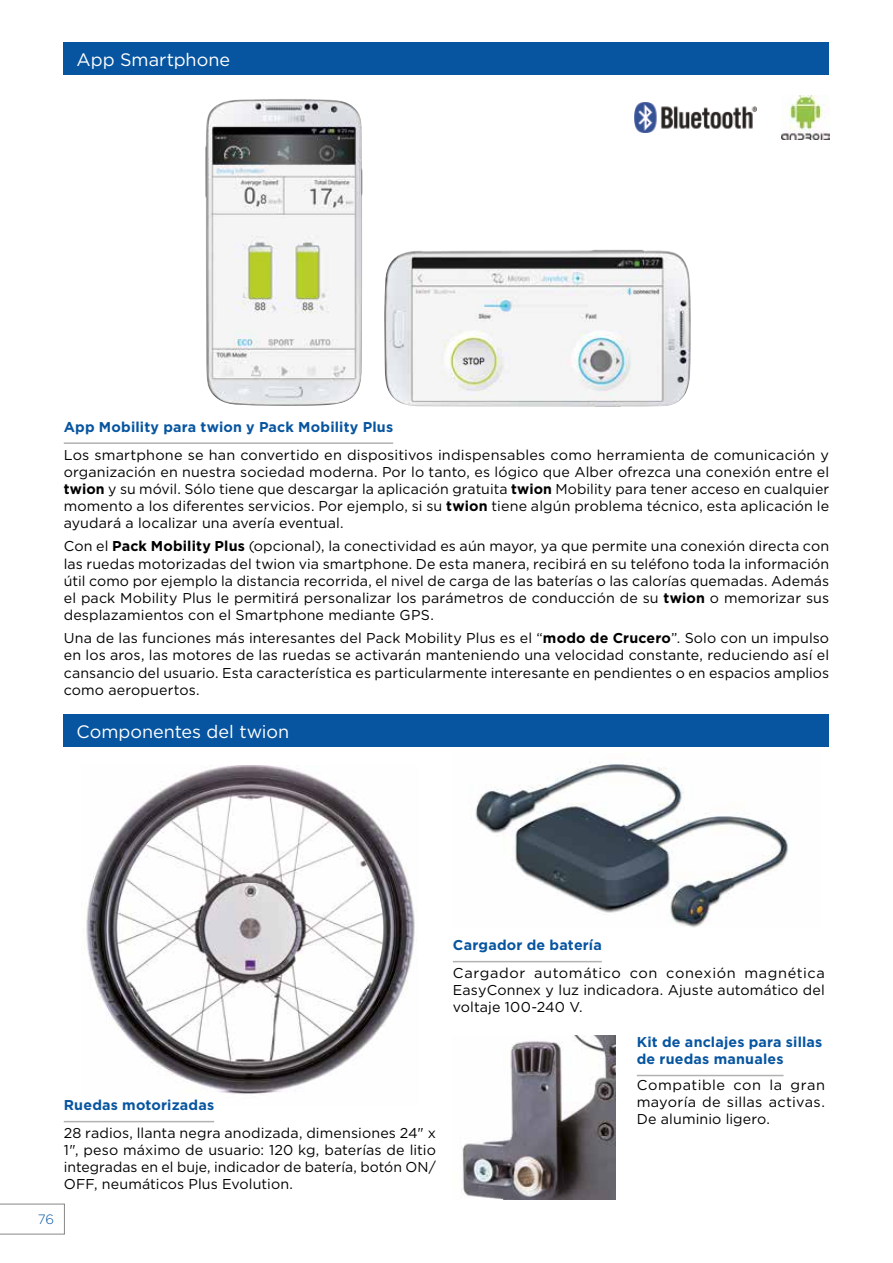
<style>
.page{position:relative;width:893px;height:1263px;background:#fff}
.page>*{position:absolute;margin:0;border:0;box-sizing:border-box;transform-origin:0 0}
.t1{font:18px "Gotham";color:#fff}
.t2{font:14.25px/17.1px "Gotham";letter-spacing:.01em;color:#000;text-align:justify}
.t3{font:700 14.25px/17.2px "Gotham";letter-spacing:.015em;color:#0755a0}
.t4{font:300 13.5px "Gotham";color:#0755a0}
.s1{font-weight:700}
</style>
<div class="page">
<div style="left:64px;top:43px;width:765px;height:32px;background:#0755a0"></div>
<div style="left:64px;top:714px;width:765px;height:33px;background:#0755a0"></div>
<img style="left:86px;top:766px;width:329px;height:328px">
<img style="left:461px;top:1035px;width:154px;height:164px">
<img style="left:475px;top:762px;width:314px;height:166px">
<hr style="left:64px;top:1121px;width:150px;height:1px;background:#b2b1b1">
<hr style="left:637px;top:1075px;width:146px;height:1px;background:#b2b1b1">
<hr style="left:453px;top:961px;width:149px;height:1px;background:#b2b1b1">
<svg style="left:0;top:1204px;width:65px;height:30px"></svg>
<img style="left:205px;top:99px;width:486px;height:308px">
<hr style="left:64px;top:442px;width:329px;height:2px;background:#b2b1b1">
<img style="left:782px;top:95px;width:47px;height:44px">
<img style="left:634px;top:102px;width:123px;height:30px">
<p class="t1" style="left:77px;top:48px;width:155px">App Smartphone</p>
<p class="t3" style="left:64px;top:418px;width:331px">App Mobility para twion y Pack Mobility Plus</p>
<p class="t2" style="left:64px;top:446px;width:767px">Los smartphone se han convertido en dispositivos indispensables como herramienta de comunicación y organización en nuestra sociedad moderna. Por lo tanto, es lógico que Alber ofrezca una conexión entre el <span class="s1">twion</span> y su móvil. Sólo tiene que descargar la aplicación gratuita <span class="s1">twion</span> Mobility para tener acceso en cualquier momento a los diferentes servicios. Por ejemplo, si su <span class="s1">twion</span> tiene algún problema técnico, esta aplicación le ayudará a localizar una avería eventual.</p>
<p class="t2" style="left:64px;top:537px;width:767px">Con el <span class="s1">Pack Mobility Plus</span> (opcional), la conectividad es aún mayor, ya que permite una conexión directa con las ruedas motorizadas del twion via smartphone. De esta manera, recibirá en su teléfono toda la información útil como por ejemplo la distancia recorrida, el nivel de carga de las baterías o las calorías quemadas. Además el pack Mobility Plus le permitirá personalizar los parámetros de conducción de su <span class="s1">twion</span> o memorizar sus desplazamientos con el Smartphone mediante GPS.</p>
<p class="t2" style="left:64px;top:629px;width:767px">Una de las funciones más interesantes del Pack Mobility Plus es el “<span class="s1">modo de Crucero</span>”. Solo con un impulso en los aros, las motores de las ruedas se activarán manteniendo una velocidad constante, reduciendo así el cansancio del usuario. Esta característica es particularmente interesante en pendientes o en espacios amplios como aeropuertos.</p>
<p class="t1" style="left:77px;top:720px;width:214px">Componentes del twion</p>
<p class="t4" style="left:38px;top:1211px;width:18px">76</p>
<p class="t3" style="left:64px;top:1096px;width:152px">Ruedas motorizadas</p>
<p class="t2" style="left:64px;top:1124px;width:374px">28 radios, llanta negra anodizada, dimensiones 24" x 1", peso máximo de usuario: 120 kg, baterías de litio integradas en el buje, indicador de batería, botón ON/ OFF, neumáticos Plus Evolution.</p>
<p class="t3" style="left:453px;top:936px;width:150px">Cargador de batería</p>
<p class="t2" style="left:453px;top:964px;width:374px">Cargador automático con conexión magnética EasyConnex y luz indicadora. Ajuste automático del voltaje 100-240 V.</p>
<p class="t3" style="left:637px;top:1033px;width:187px">Kit de anclajes para sillas de ruedas manuales</p>
<p class="t2" style="left:637px;top:1076px;width:190px">Compatible con la gran mayoría de sillas activas.<br>De aluminio ligero.</p>
</div>
